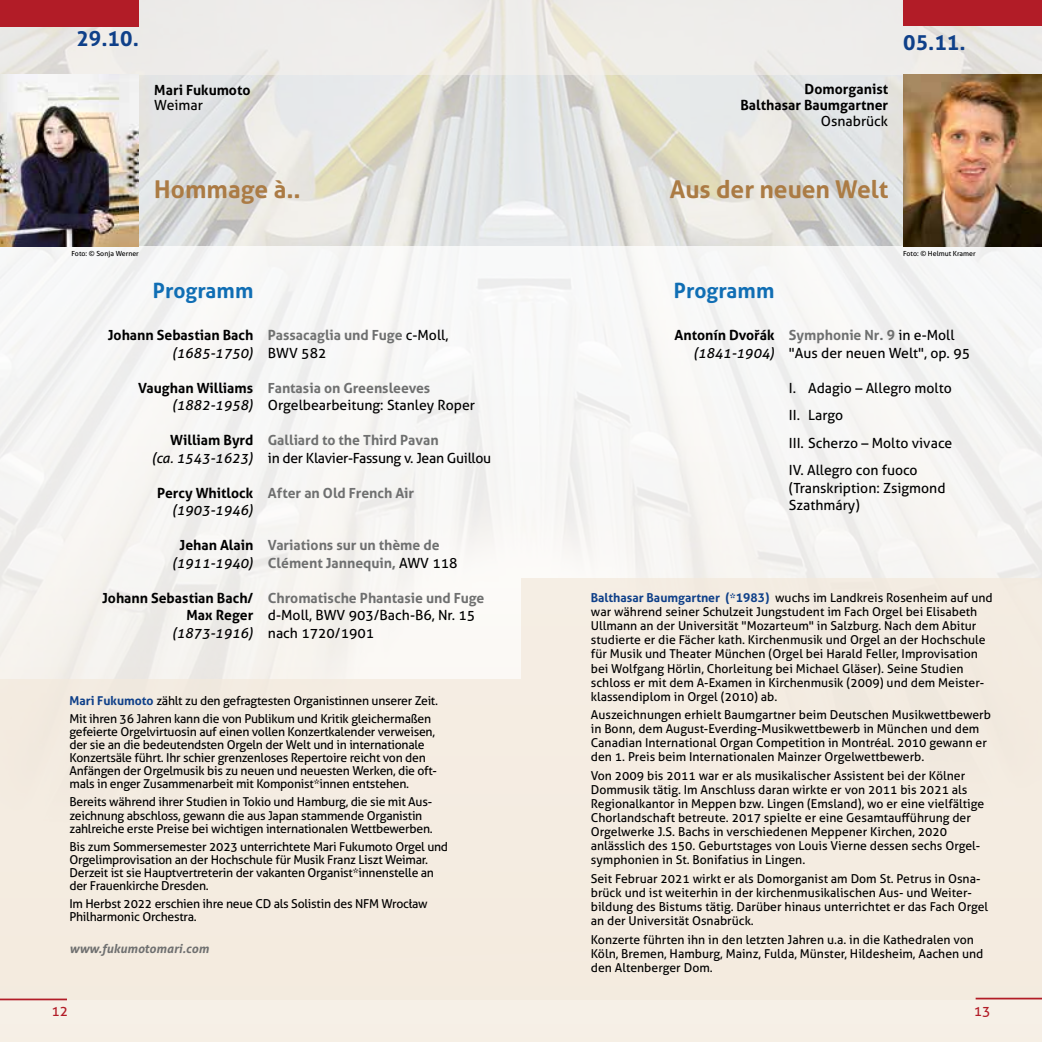
<style>
.page{position:relative;width:1042px;height:1042px;background:#fff}
.page>*{position:absolute;margin:0;border:0;box-sizing:border-box;transform-origin:0 0}
.t1{font:700 24.5px "Aller";color:#ab7b44}
.t2{font:700 21px "Aller";color:#106eb4}
.t3{font:700 21px "Aller";color:#0f4089}
.t4{font:14px/17.5px "Aller";color:#000}
.t5{font:700 14px/17.5px "Aller";color:#6f7070}
.t6{font:700 14px/15.8px "Aller";color:#000;text-align:right}
.t7{font:italic 14px "Aller";color:#000}
.t8{font:14px "Aller";letter-spacing:-.02em;color:#000}
.t9{font:14px "Aller";color:#b21c27}
.t10{font:12.25px/14px "Aller";color:#000}
.t11{font:12.25px/13.1px "Aller";letter-spacing:-.02em;color:#000}
.t12{font:italic 700 12.25px "Aller";color:#6f7070}
.t13{font:7px "Aller";color:#000}
.s1{font-weight:400;color:#000}
.s2{font-weight:700;color:#0f4089}
.s3{font-weight:700;color:#6f7070}
</style>
<div class="page">
<img style="left:139px;top:74px;width:764px;height:173px">
<div style="left:521px;top:247px;width:521px;height:795px;background:linear-gradient(to right,#f7f6f4,#f4f3f1)"></div>
<div style="left:0;top:247px;width:521px;height:795px;background:linear-gradient(to right,#f4f2f0,#f8f6f4)"></div>
<svg style="left:521px;top:0;width:521px;height:74px;fill:#eeedea"></svg>
<svg style="left:0;top:0;width:521px;height:74px;fill:#eeecea"></svg>
<div style="left:903px;top:0;width:139px;height:26px;background:#b21c27"></div>
<div style="left:0;top:0;width:139px;height:26px;background:#b21c27"></div>
<img style="left:903px;top:74px;width:139px;height:173px">
<div style="left:0;top:680px;width:521px;height:320px;background:#f3e9dc"></div>
<div style="left:521px;top:578px;width:521px;height:422px;background:#f3e9dc"></div>
<hr style="left:0;top:998px;width:67px;height:2px;background:#b21c27">
<hr style="left:975px;top:997px;width:67px;height:2px;background:#b21c27">
<img style="left:0;top:74px;width:139px;height:173px">
<h2 class="t3" style="left:76px;top:25px;width:64px">29.10.</h2>
<h2 class="t3" style="left:903px;top:29px;width:64px">05.11.</h2>
<p class="t6" style="left:154px;top:82px;width:98px">Mari Fukumoto</p>
<p class="t4" style="left:154px;top:97px;width:50px">Weimar</p>
<p class="t6" style="left:740px;top:81px;width:149px">Domorganist<br>Balthasar Baumgartner</p>
<p class="t4" style="left:821px;top:112px;width:69px">Osnabrück</p>
<h1 class="t1" style="left:154px;top:173px;width:148px">Hommage à..</h1>
<h1 class="t1" style="left:670px;top:173px;width:220px">Aus der neuen Welt</h1>
<p class="t13" style="left:72px;top:249px;width:69px">Foto: © Sonja Werner</p>
<p class="t13" style="left:903px;top:249px;width:74px">Foto: © Helmut Kramer</p>
<h2 class="t2" style="left:153px;top:277px;width:102px">Programm</h2>
<p class="t6" style="left:108px;top:327px;width:147px">Johann Sebastian Bach</p>
<p class="t7" style="left:172px;top:344px;width:83px">(1685-1750)</p>
<p class="t6" style="left:138px;top:380px;width:117px">Vaughan Williams</p>
<p class="t7" style="left:172px;top:397px;width:83px">(1882-1958)</p>
<p class="t6" style="left:170px;top:432px;width:84px">William Byrd</p>
<p class="t7" style="left:151px;top:449px;width:103px">(ca. 1543-1623)</p>
<p class="t6" style="left:157px;top:485px;width:98px">Percy Whitlock</p>
<p class="t7" style="left:172px;top:502px;width:83px">(1903-1946)</p>
<p class="t6" style="left:180px;top:537px;width:75px">Jehan Alain</p>
<p class="t7" style="left:172px;top:554px;width:83px">(1911-1940)</p>
<p class="t6" style="left:102px;top:589px;width:153px;line-height:17.5px">Johann Sebastian Bach/<br>Max Reger</p>
<p class="t7" style="left:172px;top:624px;width:83px">(1873-1916)</p>
<p class="t5" style="left:268px;top:326px;width:182px">Passacaglia und Fuge <span class="s1">c-Moll,<br>BWV 582</span></p>
<p class="t5" style="left:268px;top:379px;width:164px">Fantasia on Greensleeves</p>
<p class="t4" style="left:268px;top:396px;width:209px">Orgelbearbeitung: Stanley Roper</p>
<p class="t5" style="left:268px;top:431px;width:172px">Galliard to the Third Pavan</p>
<p class="t8" style="left:268px;top:449px;width:225px">in der Klavier-Fassung v. Jean Guillou</p>
<p class="t5" style="left:268px;top:484px;width:148px">After an Old French Air</p>
<p class="t5" style="left:268px;top:536px;width:191px">Variations sur un thème de<br>Clément Jannequin, <span class="s1">AWV 118</span></p>
<p class="t5" style="left:268px;top:589px;width:218px">Chromatische Phantasie und Fuge</p>
<p class="t4" style="left:268px;top:606px;width:209px">d-Moll, BWV 903/Bach-B6, Nr. 15 nach 1720/1901</p>
<p class="t11" style="left:69px;top:691px;width:370px;line-height:18px"><span class="s2">Mari Fukumoto</span> zählt zu den gefragtesten Organistinnen unserer Zeit.<br>Mit ihren 36 Jahren kann die von Publikum und Kritik gleichermaßen</p>
<p class="t11" style="left:69px;top:725px;width:369px">gefeierte Orgelvirtuosin auf einen vollen Konzertkalender verweisen, der sie an die bedeutendsten Orgeln der Welt und in internationale Konzertsäle führt. Ihr schier grenzenloses Repertoire reicht von den Anfängen der Orgelmusik bis zu neuen und neuesten Werken, die oft&shy;mals in enger Zusammenarbeit mit Komponist*innen entstehen.</p>
<p class="t11" style="left:69px;top:795px;width:365px">Bereits während ihrer Studien in Tokio und Hamburg, die sie mit Aus&shy;zeichnung abschloss, gewann die aus Japan stammende Organistin zahlreiche erste Preise bei wichtigen internationalen Wettbewerben.</p>
<p class="t11" style="left:69px;top:840px;width:380px">Bis zum Sommersemester 2023 unterrichtete Mari Fukumoto Orgel und Orgelimprovisation an der Hochschule für Musik Franz Liszt Weimar.<br>Derzeit ist sie Hauptvertreterin der vakanten Organist*innenstelle an der Frauenkirche Dresden.</p>
<p class="t11" style="left:69px;top:897px;width:360px">Im Herbst 2022 erschien ihre neue CD als Solistin des NFM Wrocław<br>Philharmonic Orchestra.</p>
<p class="t12" style="left:69px;top:941px;width:141px">www.fukumotomari.com</p>
<h2 class="t2" style="left:674px;top:277px;width:102px">Programm</h2>
<p class="t6" style="left:674px;top:327px;width:101px">Antonín Dvořák</p>
<p class="t7" style="left:693px;top:344px;width:83px">(1841-1904)</p>
<p class="t4" style="left:789px;top:326px;width:183px"><span class="s3">Symphonie Nr. 9</span> in e-Moll "Aus der neuen Welt", op. 95</p>
<p class="t4" style="left:789px;top:374px;width:165px;line-height:27.5px">I. Adagio – Allegro molto<br>II. Largo<br>III. Scherzo – Molto vivace<br>IV. Allegro con fuoco</p>
<p class="t4" style="left:789px;top:479px;width:158px">(Transkription: Zsigmond<br>Szathmáry)</p>
<p class="t10" style="left:591px;top:591px;width:403px"><span class="s2">Balthasar Baumgartner (*1983)</span> wuchs im Landkreis Rosenheim auf und war während seiner Schulzeit Jungstudent im Fach Orgel bei Elisabeth Ullmann an der Universität "Mozarteum" in Salzburg. Nach dem Abitur studierte er die Fächer kath. Kirchenmusik und Orgel an der Hochschule für Musik und Theater München (Orgel bei Harald Feller, Improvisation bei Wolfgang Hörlin, Chorleitung bei Michael Gläser). Seine Studien schloss er mit dem A-Examen in Kirchenmusik (2009) und dem Meister&shy;klassendiplom in Orgel (2010) ab.</p>
<p class="t10" style="left:591px;top:708px;width:402px">Auszeichnungen erhielt Baumgartner beim Deutschen Musikwettbewerb in Bonn, dem August-Everding-Musikwettbewerb in München und dem Canadian International Organ Competition in Montréal. 2010 gewann er den 1. Preis beim Internationalen Mainzer Orgelwettbewerb.</p>
<p class="t10" style="left:591px;top:769px;width:395px">Von 2009 bis 2011 war er als musikalischer Assistent bei der Kölner Dommusik tätig. Im Anschluss daran wirkte er von 2011 bis 2021 als Regionalkantor in Meppen bzw. Lingen (Emsland), wo er eine vielfältige Chorlandschaft betreute. 2017 spielte er eine Gesamtaufführung der Orgelwerke J.S. Bachs in verschiedenen Meppener Kirchen, 2020 anlässlich des 150. Geburtstages von Louis Vierne dessen sechs Orgel&shy;symphonien in St. Bonifatius in Lingen.</p>
<p class="t10" style="left:591px;top:872px;width:399px">Seit Februar 2021 wirkt er als Domorganist am Dom St. Petrus in Osna&shy;brück und ist weiterhin in der kirchenmusikalischen Aus- und Weiter&shy;bildung des Bistums tätig. Darüber hinaus unterrichtet er das Fach Orgel an der Universität Osnabrück.</p>
<p class="t10" style="left:591px;top:933px;width:394px">Konzerte führten ihn in den letzten Jahren u.a. in die Kathedralen von<br>Köln, Bremen, Hamburg, Mainz, Fulda, Münster, Hildesheim, Aachen und den Altenberger Dom.</p>
<p class="t9" style="left:51px;top:1002px;width:18px">12</p>
<p class="t9" style="left:974px;top:1002px;width:18px">13</p>
</div>
